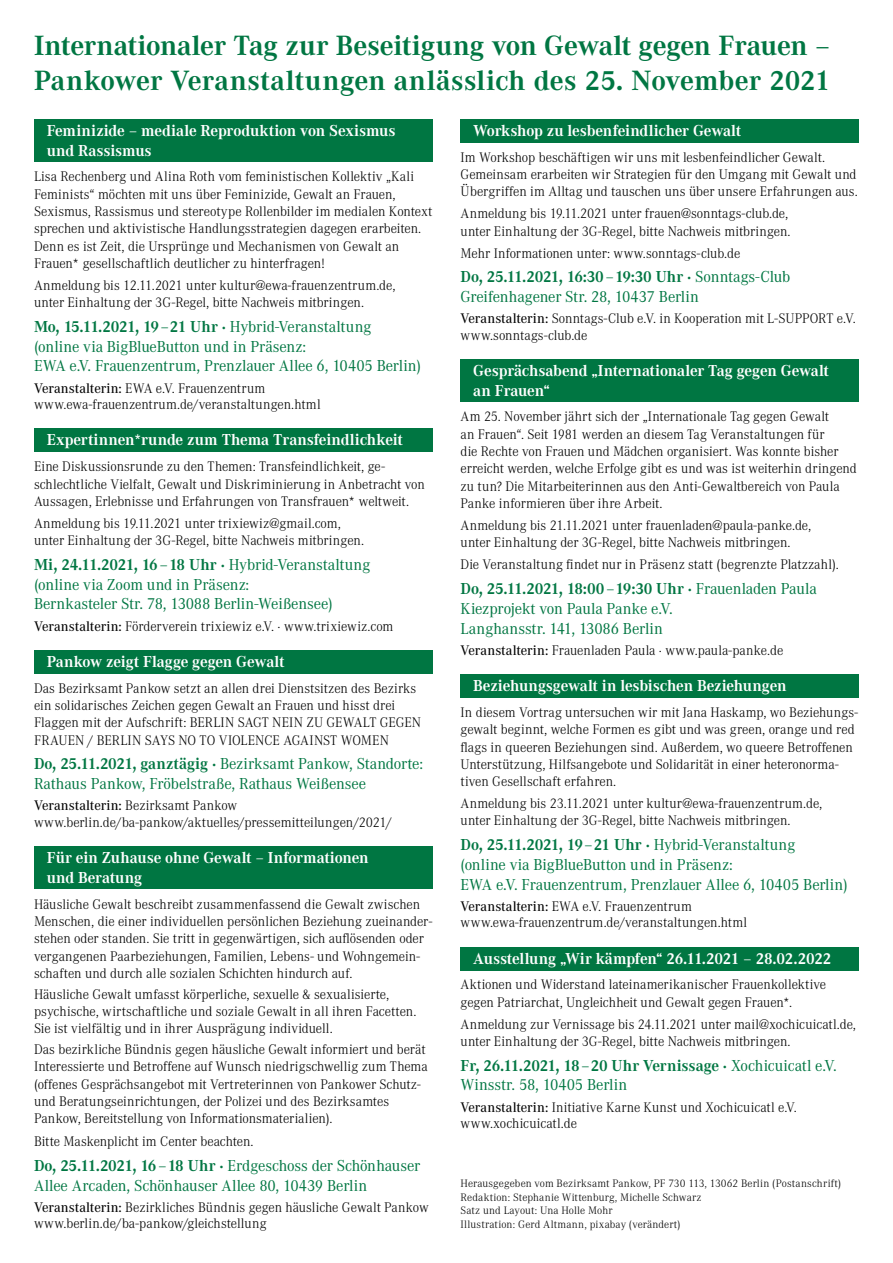
<style>
.page{position:relative;width:893px;height:1263px;background:#fff}
.page>*{position:absolute;margin:0;border:0;box-sizing:border-box;transform-origin:0 0}
.Über{font:700 28.95px/34.8px "Corporate A";letter-spacing:-.005em;color:#007642}
.grund{font:16.5px/19.8px "Corporate A";letter-spacing:-.01em;color:#007642}
.grund-2{font:700 16.5px/19.8px "Corporate A";letter-spacing:-.015em;color:#fff}
.grund-3{font:300 14.4px/17.4px "Corporate A";letter-spacing:-.005em;color:#000}
.grund-4{font:300 14.4px "Corporate A";letter-spacing:.015em;color:#000}
.grund-5{font:300 11.25px "Corporate A";letter-spacing:.01em;color:#000}
.s1{font-weight:700}
.s2{font-weight:500}
</style>
<div class="page">
<div style="left:34px;top:119px;width:398px;height:43px;background:#007642"></div>
<div style="left:460px;top:119px;width:399px;height:24px;background:#007642"></div>
<div style="left:460px;top:359px;width:399px;height:42px;background:#007642"></div>
<div style="left:34px;top:650px;width:398px;height:24px;background:#007642"></div>
<div style="left:34px;top:429px;width:398px;height:23px;background:#007642"></div>
<div style="left:460px;top:947px;width:399px;height:24px;background:#007642"></div>
<div style="left:460px;top:674px;width:399px;height:24px;background:#007642"></div>
<div style="left:34px;top:847px;width:398px;height:42px;background:#007642"></div>
<p class="Über" style="left:34px;top:29px;width:798px">Internationaler Tag zur Beseitigung von Gewalt gegen Frauen –<br>Pankower Veranstaltungen anlässlich des 25. November 2021</p>
<p class="grund-2" style="left:47px;top:121px;width:350px">Feminizide – mediale Reproduktion von Sexismus und Rassismus</p>
<p class="grund-3" style="left:34px;top:168px;width:400px">Lisa Rechenberg und Alina Roth vom feministischen Kollektiv „Kali Feminists“ möchten mit uns über Feminizide, Gewalt an Frauen, Sexismus, Rassismus und stereotype Rollenbilder im medialen Kontext sprechen und aktivistische Handlungsstrategien dagegen erarbeiten.<br>Denn es ist Zeit, die Ursprünge und Mechanismen von Gewalt an Frauen* gesellschaftlich deutlicher zu hinterfragen!</p>
<p class="grund-3" style="left:34px;top:277px;width:363px">Anmeldung bis 12.11.2021 unter kultur@ewa-frauenzentrum.de, unter Einhaltung der 3G-Regel, bitte Nachweis mitbringen.</p>
<p class="grund" style="left:34px;top:317px;width:389px"><span class="s1">Mo, 15.11.2021, 19–21 Uhr ·</span> Hybrid-Veranstaltung<br>(online via BigBlueButton und in Präsenz:<br>EWA e.V. Frauenzentrum, Prenzlauer Allee 6, 10405 Berlin)</p>
<p class="grund-3" style="left:34px;top:380px;width:288px;line-height:16.5px"><span class="s2">Veranstalterin:</span> EWA e.V. Frauenzentrum www.ewa-frauenzentrum.de/veranstaltungen.html</p>
<p class="grund-2" style="left:47px;top:430px;width:358px">Expertinnen*runde zum Thema Transfeindlichkeit</p>
<p class="grund-3" style="left:34px;top:458px;width:392px">Eine Diskussionsrunde zu den Themen: Transfeindlichkeit, ge&shy;schlechtliche Vielfalt, Gewalt und Diskriminierung in Anbetracht von<br>Aussagen, Erlebnisse und Erfahrungen von Transfrauen* weltweit.</p>
<p class="grund-3" style="left:34px;top:515px;width:332px">Anmeldung bis 19.11.2021 unter trixiewiz@gmail.com, unter Einhaltung der 3G-Regel, bitte Nachweis mitbringen.</p>
<p class="grund" style="left:34px;top:555px;width:338px"><span class="s1">Mi, 24.11.2021, 16–18 Uhr ·</span> Hybrid-Veranstaltung (online via Zoom und in Präsenz:<br>Bernkasteler Str. 78, 13088 Berlin-Weißensee)</p>
<p class="grund-4" style="left:34px;top:618px;width:361px"><span class="s2">Veranstalterin:</span> Förderverein trixiewiz e.V. · www.trixiewiz.com</p>
<p class="grund-2" style="left:47px;top:652px;width:239px">Pankow zeigt Flagge gegen Gewalt</p>
<p class="grund-3" style="left:34px;top:680px;width:389px">Das Bezirksamt Pankow setzt an allen drei Dienstsitzen des Bezirks ein solidarisches Zeichen gegen Gewalt an Frauen und hisst drei Flaggen mit der Aufschrift: BERLIN SAGT NEIN ZU GEWALT GEGEN FRAUEN / BERLIN SAYS NO TO VIOLENCE AGAINST WOMEN</p>
<p class="grund" style="left:34px;top:754px;width:391px"><span class="s1">Do, 25.11.2021, ganztägig ·</span> Bezirksamt Pankow, Standorte:<br>Rathaus Pankow, Fröbelstraße, Rathaus Weißensee</p>
<p class="grund-3" style="left:34px;top:797px;width:359px;line-height:16.5px"><span class="s2">Veranstalterin:</span> Bezirksamt Pankow www.berlin.de/ba-pankow/aktuelles/pressemitteilungen/2021/</p>
<p class="grund-2" style="left:47px;top:848px;width:323px">Für ein Zuhause ohne Gewalt – Informationen und Beratung</p>
<p class="grund-3" style="left:34px;top:895px;width:400px">Häusliche Gewalt beschreibt zusammenfassend die Gewalt zwischen Menschen, die einer individuellen persönlichen Beziehung zueinander&shy;stehen oder standen. Sie tritt in gegenwärtigen, sich auflösenden oder vergangenen Paarbeziehungen, Familien, Lebens- und Wohngemein&shy;schaften und durch alle sozialen Schichten hindurch auf.</p>
<p class="grund-3" style="left:34px;top:985px;width:384px">Häusliche Gewalt umfasst körperliche, sexuelle &amp; sexualisierte, psychische, wirtschaftliche und soziale Gewalt in all ihren Facetten.<br>Sie ist vielfältig und in ihrer Ausprägung individuell.</p>
<p class="grund-3" style="left:34px;top:1041px;width:395px">Das bezirkliche Bündnis gegen häusliche Gewalt informiert und berät Interessierte und Betroffene auf Wunsch niedrigschwellig zum Thema (offenes Gesprächsangebot mit Vertreterinnen von Pankower Schutz&shy;und Beratungseinrichtungen, der Polizei und des Bezirksamtes Pankow, Bereitstellung von Informationsmaterialien).</p>
<p class="grund-3" style="left:34px;top:1133px;width:221px">Bitte Maskenplicht im Center beachten.</p>
<p class="grund" style="left:34px;top:1156px;width:388px"><span class="s1">Do, 25.11.2021, 16–18 Uhr ·</span> Erdgeschoss der Schönhauser<br>Allee Arcaden, Schönhauser Allee 80, 10439 Berlin</p>
<p class="grund-3" style="left:34px;top:1199px;width:396px;line-height:16.5px"><span class="s2">Veranstalterin:</span> Bezirkliches Bündnis gegen häusliche Gewalt Pankow www.berlin.de/ba-pankow/gleichstellung</p>
<p class="grund-2" style="left:473px;top:121px;width:269px">Workshop zu lesbenfeindlicher Gewalt</p>
<p class="grund-3" style="left:460px;top:149px;width:399px">Im Workshop beschäftigen wir uns mit lesbenfeindlicher Gewalt.<br>Gemeinsam erarbeiten wir Strategien für den Umgang mit Gewalt und<br>Übergriffen im Alltag und tauschen uns über unsere Erfahrungen aus.</p>
<p class="grund-3" style="left:460px;top:205px;width:332px">Anmeldung bis 19.11.2021 unter frauen@sonntags-club.de, unter Einhaltung der 3G-Regel, bitte Nachweis mitbringen.</p>
<p class="grund-3" style="left:460px;top:244px;width:281px">Mehr Informationen unter: www.sonntags-club.de</p>
<p class="grund" style="left:460px;top:267px;width:331px"><span class="s1">Do, 25.11.2021, 16:30–19:30 Uhr ·</span> Sonntags-Club<br>Greifenhagener Str. 28, 10437 Berlin</p>
<p class="grund-3" style="left:460px;top:310px;width:397px;line-height:16.5px"><span class="s2">Veranstalterin:</span> Sonntags-Club e.V. in Kooperation mit L-SUPPORT e.V. www.sonntags-club.de</p>
<p class="grund-2" style="left:473px;top:361px;width:357px">Gesprächsabend „Internationaler Tag gegen Gewalt an Frauen“</p>
<p class="grund-3" style="left:460px;top:408px;width:398px">Am 25. November jährt sich der „Internationale Tag gegen Gewalt<br>an Frauen“. Seit 1981 werden an diesem Tag Veranstaltungen für<br>die Rechte von Frauen und Mädchen organisiert. Was konnte bisher erreicht werden, welche Erfolge gibt es und was ist weiterhin dringend zu tun? Die Mitarbeiterinnen aus den Anti-Gewaltbereich von Paula Panke informieren über ihre Arbeit.</p>
<p class="grund-3" style="left:460px;top:517px;width:352px">Anmeldung bis 21.11.2021 unter frauenladen@paula-panke.de, unter Einhaltung der 3G-Regel, bitte Nachweis mitbringen.</p>
<p class="grund-3" style="left:460px;top:556px;width:380px">Die Veranstaltung findet nur in Präsenz statt (begrenzte Platzzahl).</p>
<p class="grund" style="left:460px;top:579px;width:358px"><span class="s1">Do, 25.11.2021, 18:00–19:30 Uhr ·</span> Frauenladen Paula<br>Kiezprojekt von Paula Panke e.V.<br>Langhansstr. 141, 13086 Berlin</p>
<p class="grund-3" style="left:460px;top:642px;width:324px"><span class="s2">Veranstalterin:</span> Frauenladen Paula · www.paula-panke.de</p>
<p class="grund-2" style="left:473px;top:676px;width:315px">Beziehungsgewalt in lesbischen Beziehungen</p>
<p class="grund-3" style="left:460px;top:704px;width:399px">In diesem Vortrag untersuchen wir mit Jana Haskamp, wo Beziehungs&shy;gewalt beginnt, welche Formen es gibt und was green, orange und red flags in queeren Beziehungen sind. Außerdem, wo queere Betroffenen Unterstützung, Hilfsangebote und Solidarität in einer heteronorma&shy;tiven Gesellschaft erfahren.</p>
<p class="grund-3" style="left:460px;top:795px;width:363px">Anmeldung bis 23.11.2021 unter kultur@ewa-frauenzentrum.de, unter Einhaltung der 3G-Regel, bitte Nachweis mitbringen.</p>
<p class="grund" style="left:460px;top:835px;width:389px"><span class="s1">Do, 25.11.2021, 19–21 Uhr ·</span> Hybrid-Veranstaltung<br>(online via BigBlueButton und in Präsenz:<br>EWA e.V. Frauenzentrum, Prenzlauer Allee 6, 10405 Berlin)</p>
<p class="grund-3" style="left:460px;top:898px;width:288px;line-height:16.5px"><span class="s2">Veranstalterin:</span> EWA e.V. Frauenzentrum www.ewa-frauenzentrum.de/veranstaltungen.html</p>
<p class="grund-2" style="left:473px;top:948px;width:360px">Ausstellung „Wir kämpfen“ 26.11.2021 – 28.02.2022</p>
<p class="grund-3" style="left:460px;top:976px;width:367px">Aktionen und Widerstand lateinamerikanischer Frauenkollektive gegen Patriarchat, Ungleichheit und Gewalt gegen Frauen*.</p>
<p class="grund-3" style="left:460px;top:1016px;width:397px">Anmeldung zur Vernissage bis 24.11.2021 unter mail@xochicuicatl.de, unter Einhaltung der 3G-Regel, bitte Nachweis mitbringen.</p>
<p class="grund" style="left:460px;top:1055px;width:378px"><span class="s1">Fr, 26.11.2021, 18–20 Uhr Vernissage ·</span> Xochicuicatl e.V.<br>Winsstr. 58, 10405 Berlin</p>
<p class="grund-3" style="left:460px;top:1099px;width:338px;line-height:16.5px"><span class="s2">Veranstalterin:</span> Initiative Karne Kunst und Xochicuicatl e.V. www.xochicuicatl.de</p>
<p class="grund-5" style="left:460px;top:1177px;width:382px">Herausgegeben vom Bezirksamt Pankow, PF 730 113, 13062 Berlin (Postanschrift)</p>
<p class="grund-5" style="left:460px;top:1191px;width:242px">Redaktion: Stephanie Wittenburg, Michelle Schwarz</p>
<p class="grund-5" style="left:460px;top:1204px;width:154px">Satz und Layout: Una Holle Mohr</p>
<p class="grund-5" style="left:460px;top:1218px;width:222px">Illustration: Gerd Altmann, pixabay (verändert)</p>
</div>
